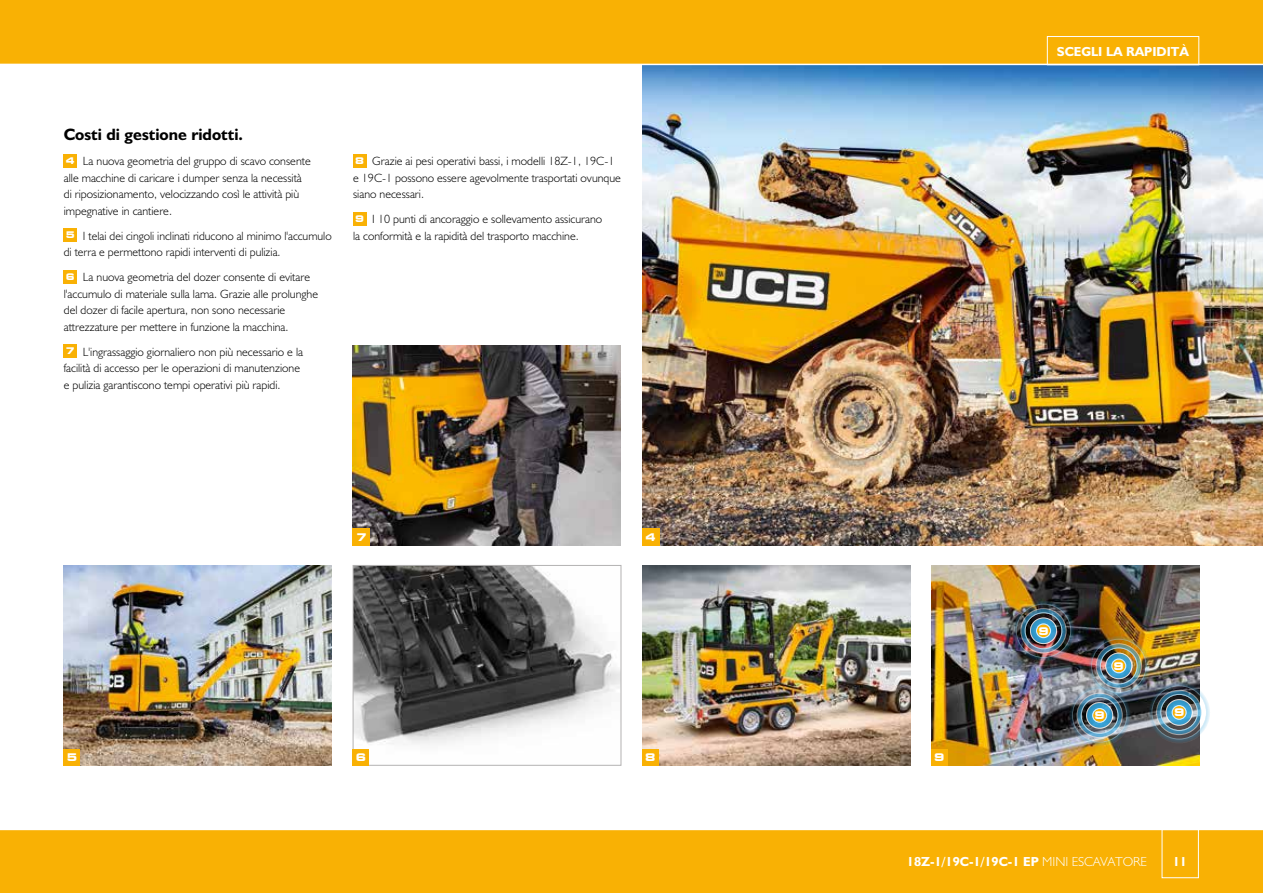
<style>
.page{position:relative;width:1263px;height:893px;background:#fff}
.page>*{position:absolute;margin:0;border:0;box-sizing:border-box;transform-origin:0 0}
.t1{font:16.5px "JCB Bold";color:#000}
.t2{font:13.2px "JCB Bold";color:#fff}
.t3{font:12px/16.5px "JCB Light";color:#000}
.t4{font:700 expanded 10.5px "Square 721 BT";color:#fff}
.s1{font-family:"Square 721 BT";font-weight:700;font-stretch:expanded;font-size:9.15px;color:#fff}
.s2{font-family:"JCB Light"}
</style>
<div class="page">
<img style="left:642px;top:65px;width:621px;height:481px">
<div style="left:0;top:829px;width:1263px;height:64px;background:#f9b104"></div>
<hr style="left:0;top:829px;width:1263px;height:1px;background:#fff">
<div style="left:0;top:0;width:1263px;height:64px;background:#f9b104"></div>
<img style="left:64px;top:566px;width:268px;height:199px">
<img style="left:355px;top:567px;width:264px;height:178px">
<div style="left:353px;top:565px;width:268px;height:200px;border:1px solid #b3b2b2"></div>
<img style="left:642px;top:566px;width:268px;height:199px">
<img style="left:353px;top:346px;width:268px;height:200px">
<img style="left:931px;top:566px;width:268px;height:199px">
<div style="left:1162px;top:829px;width:37px;height:49px;border:1px solid #fff"></div>
<div style="left:64px;top:154px;width:13px;height:13px;background:#f9b104"></div>
<div style="left:64px;top:228px;width:13px;height:14px;background:#f9b104"></div>
<div style="left:64px;top:270px;width:13px;height:13px;background:#f9b104"></div>
<div style="left:64px;top:344px;width:13px;height:14px;background:#f9b104"></div>
<div style="left:353px;top:154px;width:13px;height:13px;background:#f9b104"></div>
<div style="left:353px;top:212px;width:13px;height:13px;background:#f9b104"></div>
<div style="left:642px;top:529px;width:17px;height:17px;background:#f9b104"></div>
<div style="left:64px;top:749px;width:16px;height:16px;background:#f9b104"></div>
<div style="left:353px;top:749px;width:16px;height:16px;background:#f9b104"></div>
<div style="left:642px;top:749px;width:16px;height:16px;background:#f9b104"></div>
<div style="left:353px;top:529px;width:17px;height:17px;background:#f9b104"></div>
<div style="left:931px;top:749px;width:16px;height:16px;background:#f9b104"></div>
<img style="left:1011px;top:599px;width:199px;height:148px">
<div style="left:1047px;top:36px;width:152px;height:29px;border:1px solid #fff"></div>
<h1 class="t1" style="left:64px;top:124px;width:181px">Costi di gestione ridotti.</h1>
<p class="t3" style="left:64px;top:153px;width:248px"><span class="s1">4</span> La nuova geometria del gruppo di scavo consente alle macchine di caricare i dumper senza la necessità di riposizionamento, velocizzando così le attività più impegnative in cantiere.</p>
<p class="t3" style="left:64px;top:227px;width:269px"><span class="s1">5</span> I telai dei cingoli inclinati riducono al minimo l'accumulo di terra e permettono rapidi interventi di pulizia.</p>
<p class="t3" style="left:64px;top:269px;width:256px"><span class="s1">6</span> La nuova geometria del dozer consente di evitare l'accumulo di materiale sulla lama. Grazie alle prolunghe del dozer di facile apertura, non sono necessarie attrezzature per mettere in funzione la macchina.</p>
<p class="t3" style="left:64px;top:343px;width:241px"><span class="s1">7</span> L'ingrassaggio giornaliero non più necessario e la facilità di accesso per le operazioni di manutenzione e pulizia garantiscono tempi operativi più rapidi.</p>
<p class="t3" style="left:353px;top:153px;width:269px"><span class="s1">8</span> Grazie ai pesi operativi bassi, i modelli 18Z-1, 19C-1<br>e 19C-1 possono essere agevolmente trasportati ovunque siano necessari.</p>
<p class="t3" style="left:353px;top:211px;width:251px"><span class="s1">9</span> I 10 punti di ancoraggio e sollevamento assicurano la conformità e la rapidità del trasporto macchine.</p>
<p class="t4" style="left:356px;top:531px;width:12px">7</p>
<p class="t4" style="left:645px;top:531px;width:12px">4</p>
<p class="t4" style="left:67px;top:751px;width:12px">5</p>
<p class="t4" style="left:356px;top:751px;width:12px">6</p>
<p class="t4" style="left:645px;top:751px;width:12px">8</p>
<p class="t2" style="left:1057px;top:43px;width:133px">SCEGLI LA RAPIDITÀ</p>
<p class="t4" style="left:934px;top:751px;width:12px">9</p>
<p class="t4" style="left:1038px;top:624px;width:12px">9</p>
<p class="t4" style="left:1114px;top:660px;width:12px">9</p>
<p class="t4" style="left:1094px;top:709px;width:12px">9</p>
<p class="t4" style="left:1174px;top:706px;width:12px">9</p>
<p class="t2" style="left:907px;top:853px;width:242px">18Z-1/19C-1/19C-1 EP <span class="s2">MINI ESCAVATORE</span></p>
<p class="t2" style="left:1173px;top:853px;width:16px">11</p>
</div>
